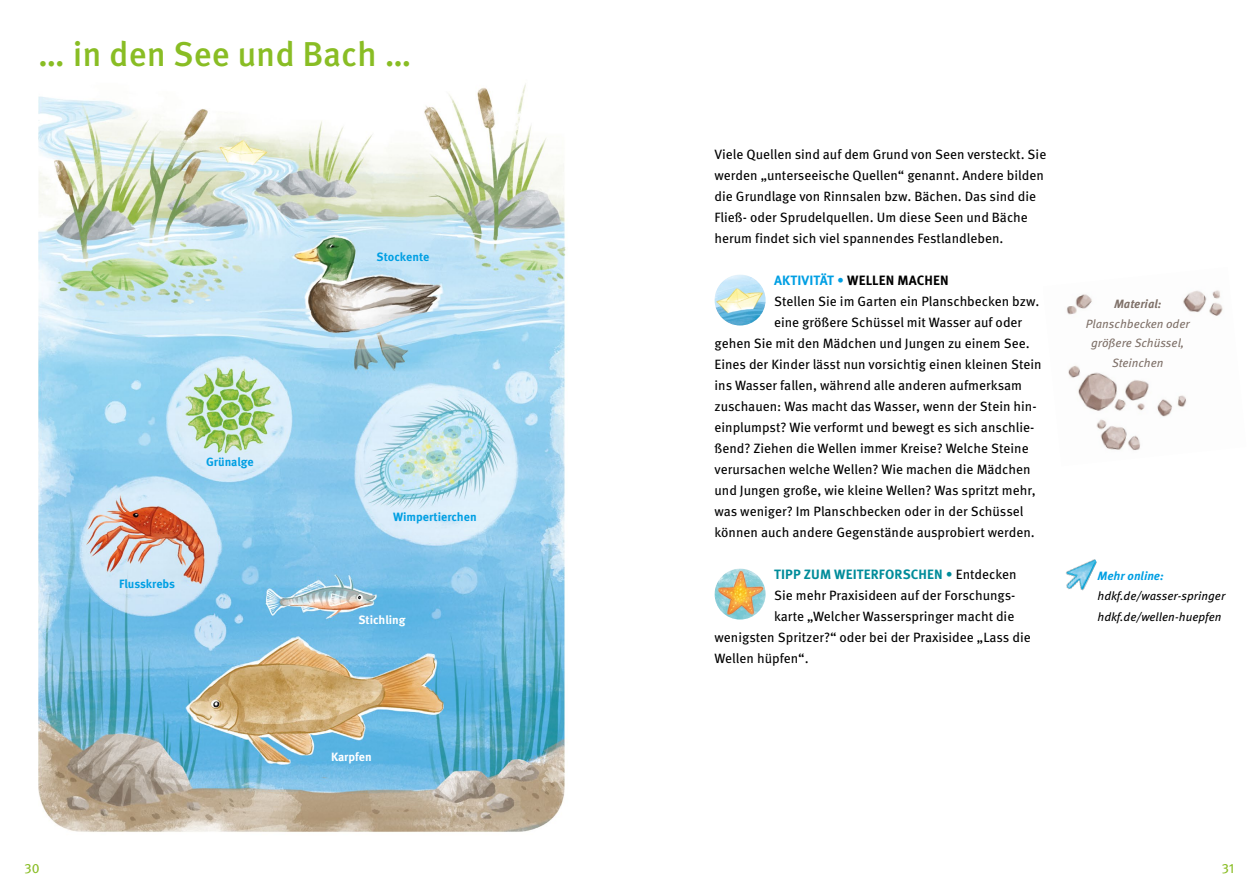
<style>
.page{position:relative;width:1259px;height:893px;background:#fff}
.page>*{position:absolute;margin:0;border:0;box-sizing:border-box;transform-origin:0 0}
.t1{font:500 34.5px "Meta Pro";color:#89bd24}
.t2{font:13.5px/21px "Meta Pro";color:#000}
.t3{font:700 13.5px "Meta Pro";letter-spacing:.01em;color:#008c9a}
.t4{font:700 13.5px "Meta Pro";letter-spacing:.01em;color:#000}
.t5{font:13.5px "Meta Pro";color:#89bd24}
.t6{font:italic 12px/21px "Meta Pro";color:#000}
.t7{font:italic 12px/19.5px "Meta Pro";color:#7f7169;text-align:center}
.t8{font:700 12px "Meta Pro";color:#009fe3}
.t9{font:700 12px "Meta Pro";color:#fff}
.t10{font:italic 700 12px "Meta Pro";color:#009fe3}
.t11{font:italic 700 12px "Meta Pro";color:#7f7169}
.s1{color:#009fe3}
.s2{font-weight:400;color:#009fe3}
.s3{font-weight:400}
.s4{font-weight:400;color:#000}
</style>
<div class="page">
<img style="left:39px;top:84px;width:528px;height:748px">
<img style="left:1067px;top:290px;width:156px;height:160px">
<img style="left:714px;top:275px;width:51px;height:51px;border-radius:26px">
<img style="left:714px;top:569px;width:51px;height:51px;border-radius:26px">
<img style="left:1066px;top:559px;width:31px;height:32px">
<h1 class="t1" style="left:38px;top:27px;width:375px">… in den See und Bach …</h1>
<p class="t8" style="left:206px;top:453px;width:49px">Grünalge</p>
<p class="t8" style="left:119px;top:575px;width:57px">Flusskrebs</p>
<p class="t8" style="left:377px;top:248px;width:54px">Stockente</p>
<p class="t8" style="left:393px;top:507px;width:85px">Wimpertierchen</p>
<p class="t9" style="left:358px;top:610px;width:49px">Stichling</p>
<p class="t9" style="left:331px;top:747px;width:42px">Karpfen</p>
<p class="t2" style="left:714px;top:143px;width:333px">Viele Quellen sind auf dem Grund von Seen versteckt. Sie werden „unterseeische Quellen“ genannt. Andere bilden die Grundlage von Rinnsalen bzw. Bächen. Das sind die Fließ- oder Sprudelquellen. Um diese Seen und Bäche herum findet sich viel spannendes Festlandleben.</p>
<p class="t4" style="left:774px;top:270px;width:176px"><span class="s1">AKTIVITÄT</span> <span class="s2">•</span> WELLEN MACHEN</p>
<p class="t2" style="left:774px;top:290px;width:267px">Stellen Sie im Garten ein Planschbecken bzw.</p>
<p class="t2" style="left:774px;top:311px;width:250px">eine größere Schüssel mit Wasser auf oder</p>
<p class="t2" style="left:714px;top:332px;width:317px">gehen Sie mit den Mädchen und Jungen zu einem See.</p>
<p class="t2" style="left:714px;top:353px;width:329px">Eines der Kinder lässt nun vorsichtig einen kleinen Stein</p>
<p class="t2" style="left:714px;top:374px;width:309px">ins Wasser fallen, während alle anderen aufmerksam</p>
<p class="t2" style="left:714px;top:395px;width:323px">zuschauen: Was macht das Wasser, wenn der Stein hin-</p>
<p class="t2" style="left:714px;top:416px;width:321px">einplumpst? Wie verformt und bewegt es sich anschlie-</p>
<p class="t2" style="left:714px;top:437px;width:316px">ßend? Ziehen die Wellen immer Kreise? Welche Steine</p>
<p class="t2" style="left:714px;top:458px;width:317px">verursachen welche Wellen? Wie machen die Mädchen</p>
<p class="t2" style="left:714px;top:479px;width:323px">und Jungen große, wie kleine Wellen? Was spritzt mehr,</p>
<p class="t2" style="left:714px;top:500px;width:310px">was weniger? Im Planschbecken oder in der Schüssel</p>
<p class="t2" style="left:714px;top:521px;width:322px">können auch andere Gegenstände ausprobiert werden.</p>
<p class="t3" style="left:774px;top:564px;width:244px">TIPP ZUM WEITERFORSCHEN <span class="s3">•</span> <span class="s4">Entdecken</span></p>
<p class="t2" style="left:774px;top:584px;width:243px">Sie mehr Praxisideen auf der Forschungs-</p>
<p class="t2" style="left:774px;top:605px;width:242px">karte „Welcher Wasserspringer macht die</p>
<p class="t2" style="left:714px;top:626px;width:318px">wenigsten Spritzer?“ oder bei der Praxisidee „Lass die</p>
<p class="t2" style="left:714px;top:647px;width:96px">Wellen hüpfen“.</p>
<p class="t11" style="left:1114px;top:294px;width:49px">Material:</p>
<p class="t7" style="left:1086px;top:313px;width:105px">Planschbecken oder größere Schüssel,<br>Steinchen</p>
<p class="t10" style="left:1097px;top:566px;width:68px">Mehr online:</p>
<p class="t6" style="left:1097px;top:585px;width:129px">hdkf.de/wasser-springer hdkf.de/wellen-huepfen</p>
<p class="t5" style="left:24px;top:858px;width:17px">30</p>
<p class="t5" style="left:1221px;top:858px;width:14px">31</p>
</div>
